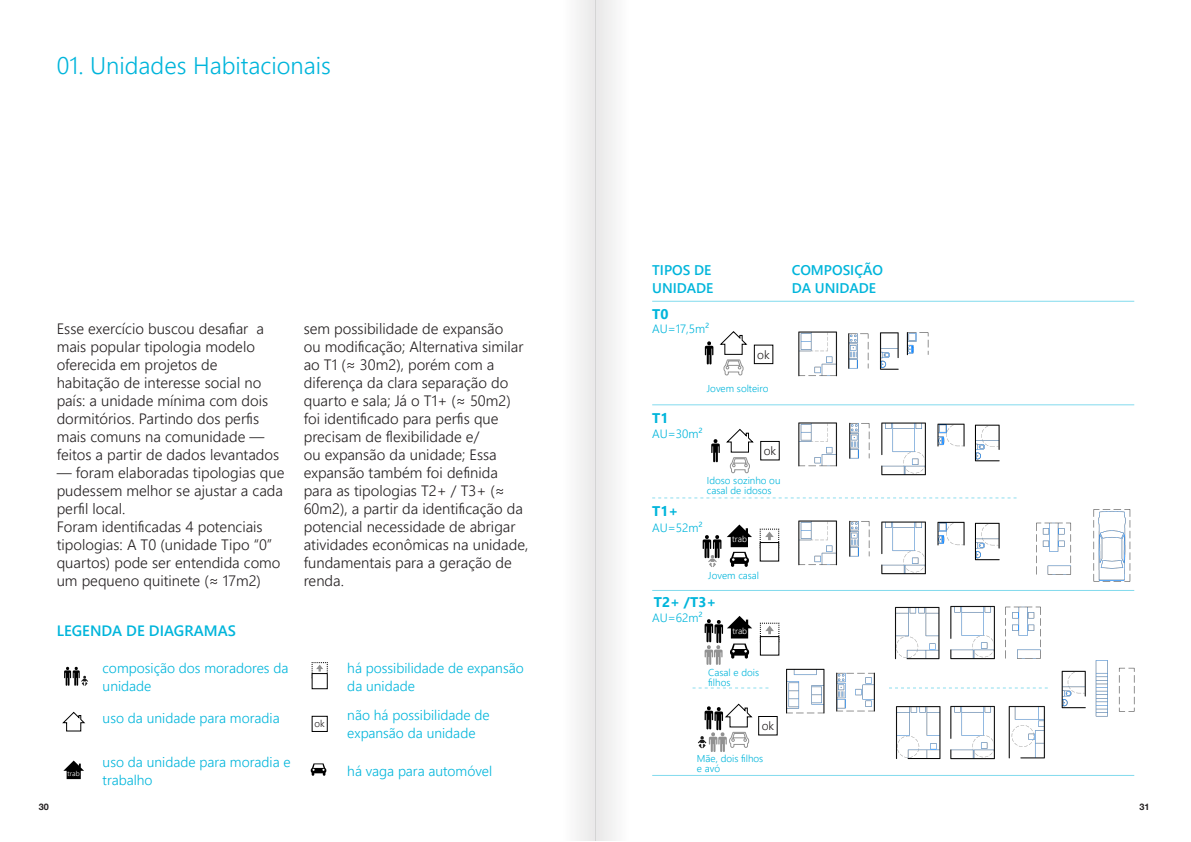
<style>
.page{position:relative;width:1191px;height:842px;background:#fff}
.page>*{position:absolute;margin:0;border:0;box-sizing:border-box;transform-origin:0 0}
.t1{font:300 24px "Segoe UI";color:#00b5db}
.t2{font:300 15px/18px "Segoe UI";color:#231f20}
.t3{font:600 15px "Segoe UI";color:#00b5db}
.t4{font:300 14px/18px "Segoe UI";color:#00b5db}
.t5{font:600 14px/18px "Segoe UI";color:#00b5db}
.t6{font:700 14px "Segoe UI";color:#00b5db}
.t7{font:300 12px "Segoe UI";color:#00b5db}
.t8{font:300 12px "Segoe UI";color:#231f20}
.t9{font:300 10px/10px "Segoe UI";color:#00b5db}
.t10{font:300 9.8px "Segoe UI";color:#231f20}
.t11{font:700 9px "Helvetica Neue";color:#231f20}
.t12{font:300 8.6px "Segoe UI";color:#fff}
.t13{font:300 7px "Segoe UI";color:#fff}
</style>
<div class="page">
<svg style="left:595px;top:0;width:540px;height:841px"></svg>
<p class="t1" style="left:57px;top:43px;width:276px">01. Unidades Habitacionais</p>
<p class="t2" style="left:57px;top:318px;width:224px">Esse exercício buscou desafiar a mais popular tipologia modelo oferecida em projetos de habitação de interesse social no país: a unidade mínima com dois dormitórios. Partindo dos perfis mais comuns na comunidade — feitos a partir de dados levantados</p>
<p class="t2" style="left:57px;top:462px;width:229px;text-align:justify">— foram elaboradas tipologias que pudessem melhor se ajustar a cada perfil local.</p>
<p class="t2" style="left:57px;top:516px;width:225px">Foram identificadas 4 potenciais tipologias: A T0 (unidade Tipo “0” quartos) pode ser entendida como um pequeno quitinete (≈ 17m2)</p>
<p class="t2" style="left:304px;top:318px;width:226px">sem possibilidade de expansão<br>ou modificação; Alternativa similar ao T1 (≈ 30m2), porém com a diferença da clara separação do quarto e sala; Já o T1+ (≈ 50m2) foi identificado para perfis que precisam de flexibilidade e/<br>ou expansão da unidade; Essa expansão também foi definida para as tipologias T2+ / T3+ (≈<br>60m2), a partir da identificação da potencial necessidade de abrigar atividades econômicas na unidade, fundamentais para a geração de renda.</p>
<p class="t3" style="left:57px;top:616px;width:181px">LEGENDA DE DIAGRAMAS</p>
<p class="t4" style="left:103px;top:658px;width:187px">composição dos moradores da unidade</p>
<p class="t4" style="left:103px;top:708px;width:179px">uso da unidade para moradia</p>
<p class="t4" style="left:103px;top:751px;width:190px">uso da unidade para moradia e trabalho</p>
<p class="t13" style="left:68px;top:766px;width:14px">trab</p>
<p class="t10" style="left:314px;top:715px;width:12px">ok</p>
<p class="t4" style="left:347px;top:658px;width:178px">há possibilidade de expansão da unidade</p>
<p class="t4" style="left:347px;top:704px;width:144px">não há possibilidade de expansão da unidade</p>
<p class="t4" style="left:347px;top:760px;width:146px">há vaga para automóvel</p>
<p class="t5" style="left:652px;top:260px;width:63px">TIPOS DE<br>UNIDADE</p>
<p class="t5" style="left:792px;top:260px;width:93px">COMPOSIÇÃO<br>DA UNIDADE</p>
<p class="t6" style="left:652px;top:301px;width:18px">T0</p>
<p class="t7" style="left:652px;top:317px;width:59px">AU=17,5m²</p>
<p class="t8" style="left:757px;top:343px;width:14px">ok</p>
<p class="t6" style="left:652px;top:404px;width:18px">T1</p>
<p class="t9" style="left:707px;top:382px;width:63px">Jovem solteiro</p>
<p class="t7" style="left:652px;top:423px;width:52px">AU=30m²</p>
<p class="t8" style="left:763px;top:439px;width:14px">ok</p>
<p class="t6" style="left:652px;top:498px;width:28px">T1+</p>
<p class="t9" style="left:707px;top:474px;width:75px">Idoso sozinho ou</p>
<p class="t9" style="left:707px;top:484px;width:66px">casal de idosos</p>
<p class="t7" style="left:652px;top:516px;width:52px">AU=52m²</p>
<p class="t12" style="left:732px;top:531px;width:16px">trab</p>
<p class="t9" style="left:708px;top:569px;width:52px">Jovem casal</p>
<p class="t6" style="left:654px;top:588px;width:64px">T2+ /T3+</p>
<p class="t7" style="left:652px;top:607px;width:52px">AU=62m²</p>
<p class="t12" style="left:732px;top:623px;width:16px">trab</p>
<p class="t9" style="left:708px;top:666px;width:52px">Casal e dois filhos</p>
<p class="t8" style="left:761px;top:714px;width:14px">ok</p>
<p class="t9" style="left:697px;top:752px;width:68px">Mãe, dois filhos e avó</p>
<p class="t11" style="left:39px;top:800px;width:12px">30</p>
<p class="t11" style="left:1139px;top:800px;width:12px">31</p>
</div>
